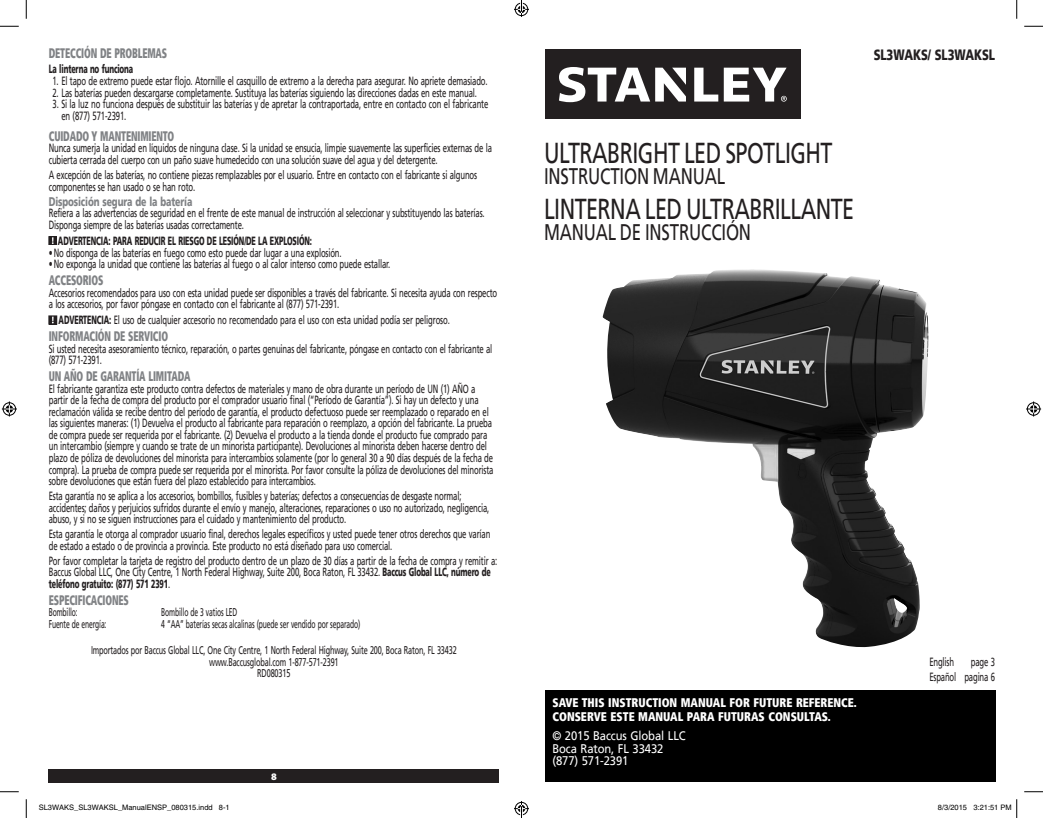
<style>
.page{position:relative;width:1043px;height:818px;background:#fff}
.page>*{position:absolute;margin:0;border:0;box-sizing:border-box;transform-origin:0 0}
.t1{font:28.75px "Frutiger LT";letter-spacing:-.025em;color:#231f20;scale:.75 1}
.t2{font:22.5px "Frutiger LT";letter-spacing:-.01em;color:#231f20;scale:.75 1}
.t3{font:900 15px "Frutiger LT";letter-spacing:-.01em;color:#231f20;scale:.75 1}
.Subhead1{font:900 condensed 13.75px "Frutiger LT";letter-spacing:-.015em;color:#808285;scale:.7 1}
.t4{font:900 condensed 12.5px "Frutiger LT";color:#fff;scale:.9 1}
.t5{font:12.5px "Frutiger LT";letter-spacing:-.01em;color:#fff;scale:.9 1}
.Subhead2{font:900 12.5px "Frutiger LT";letter-spacing:-.015em;color:#808285;scale:.7 1}
.Body_Copy_No_Space{font:11.88px/11.5px "Frutiger LT";letter-spacing:-.02em;color:#231f20;scale:.65 1}
.Body_Copy{font:11.88px/11.5px "Frutiger LT";letter-spacing:-.02em;color:#231f20;scale:.65 1}
.Body_Numbered_List{font:11.88px/11.5px "Frutiger LT";letter-spacing:-.02em;color:#231f20;scale:.65 1}
.Body_Copy-2{font:900 11.88px "Frutiger LT";letter-spacing:-.02em;color:#231f20;scale:.6 1}
.Body_Copy-3{font:11.25px/11.2px "Frutiger LT";letter-spacing:-.02em;color:#231f20;text-align:center;scale:.65 1}
.Specs{font:11.25px "Frutiger LT";letter-spacing:-.02em;color:#231f20;scale:.6 1}
.Body_Copy_No_Space-2{font:11.25px "Frutiger LT";letter-spacing:-.02em;color:#231f20;scale:.65 1}
.t6{font:900 10px "Myriad Pro";color:#fff}
.t7{font:8.75px "Frutiger";color:#231f20}
.t8{font:7.5px "Helvetica";color:#000}
.s1{font-weight:900}
</style>
<div class="page">
<div style="left:49px;top:769px;width:450px;height:14px;background:#231f20"></div>
<div style="left:49px;top:236px;width:8px;height:9px;background:#231f20"></div>
<svg style="left:52px;top:237px;width:2px;height:7px"></svg>
<div style="left:49px;top:315px;width:10px;height:9px;background:#c6c5c5"></div>
<div style="left:49px;top:316px;width:8px;height:8px;background:#231f20"></div>
<svg style="left:52px;top:316px;width:2px;height:7px"></svg>
<img style="left:602px;top:269px;width:326px;height:379px">
<div style="left:545px;top:690px;width:450px;height:92px;background:#000"></div>
<div style="left:545px;top:49px;width:255px;height:70px;background:#231f20"></div>
<svg style="left:559px;top:67px;width:227px;height:35px"></svg>
<svg style="left:0;top:25px;width:19px;height:2px"></svg>
<svg style="left:1024px;top:25px;width:18px;height:2px"></svg>
<svg style="left:0;top:791px;width:19px;height:1px"></svg>
<svg style="left:1024px;top:791px;width:18px;height:1px"></svg>
<svg style="left:25px;top:0;width:2px;height:19px"></svg>
<svg style="left:25px;top:799px;width:2px;height:19px"></svg>
<svg style="left:1016px;top:0;width:1px;height:19px"></svg>
<svg style="left:2px;top:401px;width:15px;height:15px"></svg>
<svg style="left:1026px;top:401px;width:15px;height:15px"></svg>
<svg style="left:1016px;top:799px;width:1px;height:19px"></svg>
<svg style="left:514px;top:0;width:15px;height:17px"></svg>
<svg style="left:514px;top:801px;width:15px;height:17px"></svg>
<p class="Subhead1" style="left:49px;top:45px;width:171px">DETECCIÓN DE PROBLEMAS</p>
<p class="Body_Copy-2" style="left:49px;top:62px;width:142px">La linterna no funciona</p>
<p class="Body_Numbered_List" style="left:52px;top:75px;width:671px">1. El tapo de extremo puede estar flojo. Atornille el casquillo de extremo a la derecha para asegurar. No apriete demasiado.</p>
<p class="Body_Numbered_List" style="left:52px;top:87px;width:654px">2. Las baterías pueden descargarse completamente. Sustituya las baterías siguiendo las direcciones dadas en este manual.</p>
<p class="Body_Numbered_List" style="left:61px;top:98px;width:658px;text-indent:-9px">3. Si la luz no funciona después de substituir las baterías y de apretar la contraportada, entre en contacto con el fabricante en (877) 571-2391.</p>
<p class="Subhead1" style="left:49px;top:128px;width:181px">CUIDADO Y MANTENIMIENTO</p>
<p class="Body_Copy_No_Space" style="left:49px;top:142px;width:683px">Nunca sumerja la unidad en líquidos de ninguna clase. Si la unidad se ensucia, limpie suavemente las superficies externas de la cubierta cerrada del cuerpo con un paño suave humedecido con una solución suave del agua y del detergente.</p>
<p class="Body_Copy" style="left:49px;top:169px;width:660px">A excepción de las baterías, no contiene piezas remplazables por el usuario. Entre en contacto con el fabricante si algunos componentes se han usado o se han roto.</p>
<p class="Subhead2" style="left:49px;top:194px;width:207px">Disposición segura de la batería</p>
<p class="Body_Copy_No_Space" style="left:49px;top:207px;width:672px">Refiera a las advertencias de seguridad en el frente de este manual de instrucción al seleccionar y substituyendo las baterías.<br>Disponga siempre de las baterías usadas correctamente.</p>
<p class="Body_Copy-2" style="left:58px;top:233px;width:425px">ADVERTENCIA: PARA REDUCIR EL RIESGO DE LESIÓN/DE LA EXPLOSIÓN:</p>
<p class="Body_Copy_No_Space" style="left:49px;top:247px;width:452px">• No disponga de las baterías en fuego como esto puede dar lugar a una explosión.</p>
<p class="Body_Copy_No_Space" style="left:49px;top:258px;width:527px">• No exponga la unidad que contiene las baterías al fuego o al calor intenso como puede estallar.</p>
<p class="Subhead1" style="left:49px;top:272px;width:80px">ACCESORIOS</p>
<p class="Body_Copy_No_Space" style="left:49px;top:287px;width:691px">Accesorios recomendados para uso con esta unidad puede ser disponibles a través del fabricante. Si necesita ayuda con respecto a los accesorios, por favor póngase en contacto con el fabricante al (877) 571-2391.</p>
<p class="Body_Copy" style="left:59px;top:314px;width:603px"><span class="s1">ADVERTENCIA:</span> El uso de cualquier accesorio no recomendado para el uso con esta unidad podía ser peligroso.</p>
<p class="Subhead1" style="left:49px;top:328px;width:172px">INFORMACIÓN DE SERVICIO</p>
<p class="Body_Copy_No_Space" style="left:49px;top:343px;width:684px">Si usted necesita asesoramiento técnico, reparación, o partes genuinas del fabricante, póngase en contacto con el fabricante al (877) 571-2391.</p>
<p class="Subhead1" style="left:49px;top:368px;width:204px">UN AÑO DE GARANTÍA LIMITADA</p>
<p class="Body_Copy_No_Space" style="left:49px;top:383px;width:685px">El fabricante garantiza este producto contra defectos de materiales y mano de obra durante un período de UN (1) AÑO a partir de la fecha de compra del producto por el comprador usuario final (“Período de Garantía”). Si hay un defecto y una reclamación válida se recibe dentro del período de garantía, el producto defectuoso puede ser reemplazado o reparado en el las siguientes maneras: (1) Devuelva el producto al fabricante para reparación o reemplazo, a opción del fabricante. La prueba de compra puede ser requerida por el fabricante. (2) Devuelva el producto a la tienda donde el producto fue comprado para un intercambio (siempre y cuando se trate de un minorista participante). Devoluciones al minorista deben hacerse dentro del plazo de póliza de devoluciones del minorista para intercambios solamente (por lo general 30 a 90 días después de la fecha de compra). La prueba de compra puede ser requerida por el minorista. Por favor consulte la póliza de devoluciones del minorista sobre devoluciones que están fuera del plazo establecido para intercambios.</p>
<p class="Body_Copy" style="left:49px;top:490px;width:679px">Esta garantía no se aplica a los accesorios, bombillos, fusibles y baterías; defectos a consecuencias de desgaste normal; accidentes; daños y perjuicios sufridos durante el envío y manejo, alteraciones, reparaciones o uso no autorizado, negligencia, abuso, y si no se siguen instrucciones para el cuidado y mantenimiento del producto.</p>
<p class="Body_Copy" style="left:49px;top:528px;width:681px">Esta garantía le otorga al comprador usuario final, derechos legales específicos y usted puede tener otros derechos que varían de estado a estado o de provincia a provincia. Este producto no está diseñado para uso comercial.</p>
<p class="Body_Copy" style="left:49px;top:555px;width:691px">Por favor completar la tarjeta de registro del producto dentro de un plazo de 30 días a partir de la fecha de compra y remitir a:<br>Baccus Global LLC, One City Centre, 1 North Federal Highway, Suite 200, Boca Raton, FL 33432. <span class="s1">Baccus Global LLC, número de teléfono gratuito: (877) 571 2391</span>.</p>
<p class="Subhead1" style="left:49px;top:591px;width:116px">ESPECIFICACIONES</p>
<p class="Specs" style="left:49px;top:606px;width:50px">Bombillo:</p>
<p class="Specs" style="left:161px;top:606px;width:128px">Bombillo de 3 vatios LED</p>
<p class="Specs" style="left:49px;top:617px;width:98px">Fuente de energía:</p>
<p class="Specs" style="left:161px;top:617px;width:333px">4 “AA” baterías secas alcalinas (puede ser vendido por separado)</p>
<p class="Body_Copy-3" style="left:91px;top:644px;width:564px">Importados por Baccus Global LLC, One City Centre, 1 North Federal Highway, Suite 200, Boca Raton, FL 33432 www.Baccusglobal.com 1-877-571-2391</p>
<p class="Body_Copy_No_Space-2" style="left:257px;top:666px;width:52px">RD080315</p>
<p class="t6" style="left:271px;top:770px;width:7px">8</p>
<p class="t3" style="left:873px;top:46px;width:163px">SL3WAKS/ SL3WAKSL</p>
<p class="t1" style="left:544px;top:136px;width:386px">ULTRABRIGHT LED SPOTLIGHT</p>
<p class="t2" style="left:544px;top:163px;width:243px">INSTRUCTION MANUAL</p>
<p class="t1" style="left:544px;top:192px;width:415px">LINTERNA LED ULTRABRILLANTE</p>
<p class="t2" style="left:544px;top:219px;width:278px">MANUAL DE INSTRUCCIÓN</p>
<p class="t7" style="left:730px;top:209px;width:6px">x</p>
<p class="t4" style="left:552px;top:695px;width:340px">SAVE THIS INSTRUCTION MANUAL FOR FUTURE REFERENCE.</p>
<p class="t4" style="left:552px;top:709px;width:311px">CONSERVE ESTE MANUAL PARA FUTURAS CONSULTAS.</p>
<p class="t5" style="left:552px;top:728px;width:150px">© 2015 Baccus Global LLC</p>
<p class="t5" style="left:552px;top:741px;width:125px">Boca Raton, FL 33432</p>
<p class="t5" style="left:552px;top:753px;width:86px">(877) 571-2391</p>
<p class="Body_Copy" style="left:929px;top:656px;width:40px">English</p>
<p class="Body_Copy" style="left:970px;top:656px;width:39px">page 3</p>
<p class="Body_Copy" style="left:929px;top:671px;width:103px">Español pagina 6</p>
<p class="t8" style="left:39px;top:803px;width:192px">SL3WAKS_SL3WAKSL_ManualENSP_080315.indd 8-1</p>
<p class="t8" style="left:938px;top:803px;width:75px">8/3/2015 3:21:51 PM</p>
</div>
